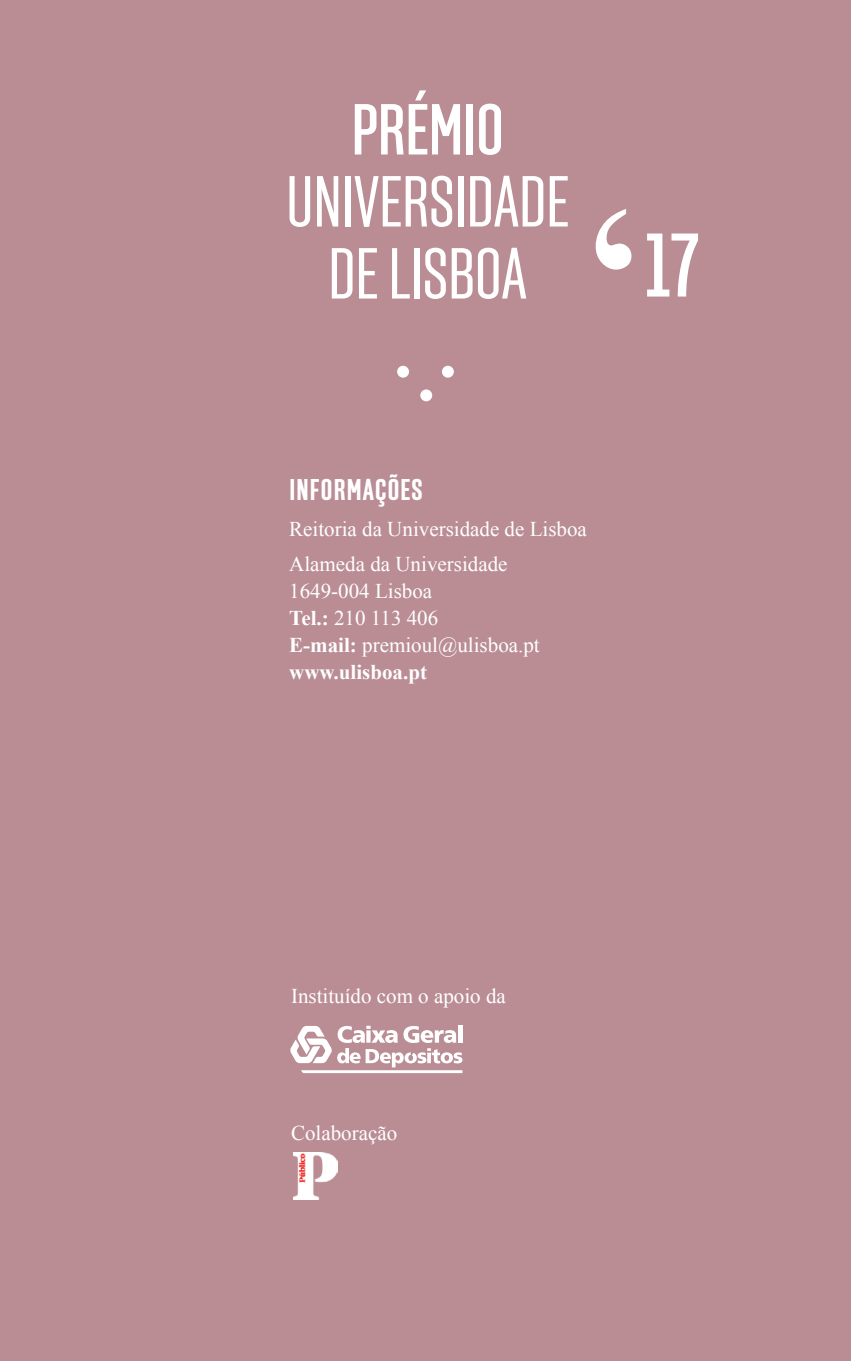
<style>
.page{position:relative;width:851px;height:1361px;background:#fff}
.page>*{position:absolute;margin:0;border:0;box-sizing:border-box;transform-origin:0 0}
.t1{font:500 90px "Solido Compressed";color:#fff}
.t2{font:72px/72px "Solido Compressed";color:#fff;text-align:center}
.t3{font:500 72px "Solido Compressed";color:#fff}
.t4{font:700 30px "Solido Compressed";letter-spacing:.04em;color:#fff}
.t5{font:21px/27px "Times New Roman";color:#fff}
.s1{font-weight:700}
</style>
<div class="page">
<div style="left:0;top:0;width:850px;height:1361px;background:#ba8d95"></div>
<svg style="left:595px;top:209px;width:36px;height:61px"></svg>
<svg style="left:290px;top:1025px;width:172px;height:48px"></svg>
<div style="left:420px;top:389px;width:12px;height:12px;background:#fff;border-radius:50%"></div>
<div style="left:397px;top:366px;width:12px;height:12px;background:#fff;border-radius:50%"></div>
<div style="left:442px;top:366px;width:12px;height:12px;background:#fff;border-radius:50%"></div>
<img style="left:293px;top:1152px;width:45px;height:47px">
<h2 class="t3" style="left:351px;top:89px;width:154px">PRÉMIO</h2>
<h2 class="t2" style="left:286px;top:169px;width:284px">UNIVERSIDADE<br>DE LISBOA</h2>
<h1 class="t1" style="left:644px;top:215px;width:56px">17</h1>
<h3 class="t4" style="left:289px;top:473px;width:135px">INFORMAÇÕES</h3>
<p class="t5" style="left:289px;top:511px;width:299px;line-height:35.4px">Reitoria da Universidade de Lisboa<br>Alameda da Universidade</p>
<p class="t5" style="left:289px;top:577px;width:252px">1649-004 Lisboa<br><span class="s1">Tel.:</span> 210 113 406<br><span class="s1">E-mail:</span> premioul@ulisboa.pt <span class="s1">www.ulisboa.pt</span></p>
<p class="t5" style="left:291px;top:982px;width:216px">Instituído com o apoio da</p>
<p class="t5" style="left:291px;top:1119px;width:108px">Colaboração</p>
</div>
